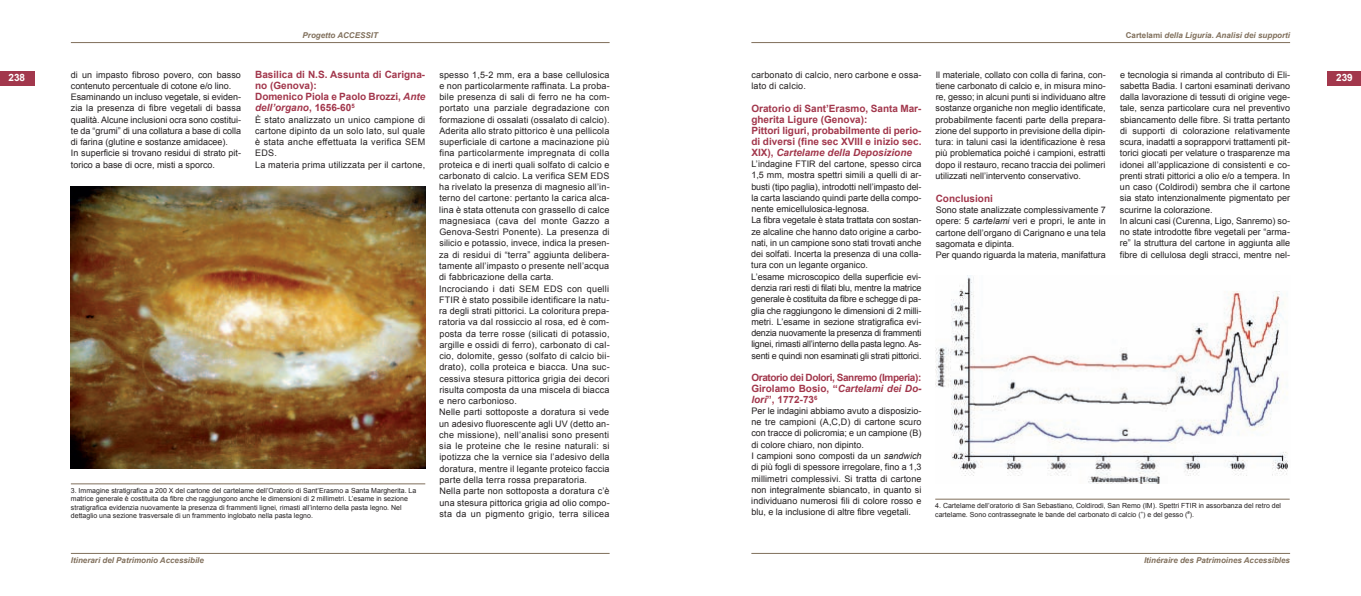
<style>
.page{position:relative;width:1361px;height:596px;background:#fff}
.page>*{position:absolute;margin:0;border:0;box-sizing:border-box;transform-origin:0 0}
.t1{font:700 10px/11px "Arial";color:#a2374c}
.t2{font:700 10px "Arial";color:#fff}
.t3{font:9px/11.2px "Arial";letter-spacing:.005em;color:#231f20}
.t4{font:9px/11.2px "Arial";letter-spacing:.025em;color:#231f20}
.t5{font:italic 700 8px "Arial";color:#806f5b}
.t6{font:7px/8.4px "Arial";color:#231f20}
.s1{font-style:italic}
.s2{font-style:normal}
</style>
<div class="page">
<div style="left:0;top:71px;width:34px;height:14px;background:#a2374c"></div>
<hr style="left:71px;top:42px;width:538px;height:1px;background:#806f5b">
<hr style="left:71px;top:552px;width:538px;height:1px;background:#806f5b">
<div style="left:1327px;top:71px;width:34px;height:14px;background:#a2374c"></div>
<hr style="left:751px;top:42px;width:539px;height:1px;background:#806f5b">
<hr style="left:751px;top:552px;width:539px;height:1px;background:#806f5b">
<img style="left:71px;top:186px;width:355px;height:282px">
<hr style="left:71px;top:483px;width:354px;height:1px;background:#806f5b">
<img style="left:935px;top:275px;width:353px;height:208px">
<hr style="left:935px;top:498px;width:354px;height:1px;background:#806f5b">
<p class="t5" style="left:303px;top:30px;width:77px">Progetto ACCESSIT</p>
<p class="t3" style="left:71px;top:69px;width:172px">di un impasto fibroso povero, con basso contenuto percentuale di cotone e/o lino. esaminando un incluso vegetale, si eviden&shy;zia la presenza di fibre vegetali di bassa qualità. alcune inclusioni ocra sono costitui&shy;te da “grumi” di una collatura a base di colla di farina (glutine e sostanze amidacee).<br>In superficie si trovano residui di strato pit&shy;torico a base di ocre, misti a sporco.</p>
<p class="t1" style="left:255px;top:69px;width:172px">Basilica di N.S. Assunta di Carigna&shy;no (genova):<br>Domenico Piola e Paolo Brozzi, <span class="s1">Ante dell’organo</span>, 1656-60<sup>5</sup></p>
<p class="t3" style="left:439px;top:69px;width:172px">spesso 1,5-2 mm, era a base cellulosica e non particolarmente raffinata. la proba&shy;bile presenza di sali di ferro ne ha com&shy;portato una parziale degradazione con formazione di ossalati (ossalato di calcio). aderita allo strato pittorico è una pellicola superficiale di cartone a macinazione più fina particolarmente impregnata di colla proteica e di inerti quali solfato di calcio e carbonato di calcio. la verifica SeM edS ha rivelato la presenza di magnesio all’in&shy;terno del cartone: pertanto la carica alca&shy;lina è stata ottenuta con grassello di calce magnesiaca (cava del monte Gazzo a Genova-Sestri Ponente). la presenza di silicio e potassio, invece, indica la presen&shy;za di residui di “terra” aggiunta delibera&shy;tamente all’impasto o presente nell’acqua di fabbricazione della carta.<br>Incrociando i dati SeM edS con quelli FtIr è stato possibile identificare la natu&shy;ra degli strati pittorici. la coloritura prepa&shy;ratoria va dal rossiccio al rosa, ed è com&shy;posta da terre rosse (silicati di potassio, argille e ossidi di ferro), carbonato di cal&shy;cio, dolomite, gesso (solfato di calcio bii&shy;drato), colla proteica e biacca. Una suc&shy;cessiva stesura pittorica grigia dei decori risulta composta da una miscela di biacca e nero carbonioso.<br>Nelle parti sottoposte a doratura si vede un adesivo fluorescente agli UV (detto an&shy;che missione), nell’analisi sono presenti sia le proteine che le resine naturali: si ipotizza che la vernice sia l’adesivo della doratura, mentre il legante proteico faccia parte della terra rossa preparatoria.<br>Nella parte non sottoposta a doratura c’è una stesura pittorica grigia ad olio compo&shy;sta da un pigmento grigio, terra silicea</p>
<p class="t2" style="left:9px;top:72px;width:18px">238</p>
<p class="t3" style="left:751px;top:69px;width:172px">carbonato di calcio, nero carbone e ossa&shy;lato di calcio.</p>
<p class="t1" style="left:751px;top:103px;width:172px">Oratorio di Sant’Erasmo, Santa Mar&shy;gherita Ligure (genova):<br>Pittori liguri, probabilmente di perio&shy;di diversi (fine sec XvIII e inizio sec.<br>XIX), <span class="s1">Cartelame della deposizione</span></p>
<p class="t3" style="left:751px;top:158px;width:172px">l’indagine FtIr del cartone, spesso circa 1,5 mm, mostra spettri simili a quelli di ar&shy;busti (tipo paglia), introdotti nell’impasto del&shy;la carta lasciando quindi parte della compo&shy;nente emicellulosica-legnosa.<br>la fibra vegetale è stata trattata con sostan&shy;ze alcaline che hanno dato origine a carbo&shy;nati, in un campione sono stati trovati anche dei solfati. Incerta la presenza di una colla&shy;tura con un legante organico.<br>l’esame microscopico della superficie evi&shy;denzia rari resti di filati blu, mentre la matrice generale è costituita da fibre e schegge di pa&shy;glia che raggiungono le dimensioni di 2 milli&shy;metri. l’esame in sezione stratigrafica evi&shy;denzia nuovamente la presenza di frammenti lignei, rimasti all’interno della pasta legno. as&shy;senti e quindi non esaminati gli strati pittorici.</p>
<p class="t1" style="left:751px;top:371px;width:172px;text-align:justify">Oratorio dei Dolori, Sanremo (Imperia): girolamo Bosio, “<span class="s1">Cartelami dei do&shy;lori</span>”, 1772-73<sup>6</sup></p>
<p class="t3" style="left:751px;top:405px;width:172px">Per le indagini abbiamo avuto a disposizio&shy;ne tre campioni (a,C,d) di cartone scuro con tracce di policromia; e un campione (B) di colore chiaro, non dipinto.<br>I campioni sono composti da un <span class="s1">sandwich </span>di più fogli di spessore irregolare, fino a 1,3 millimetri complessivi. Si tratta di cartone non integralmente sbiancato, in quanto si individuano numerosi fili di colore rosso e blu, e la inclusione di altre fibre vegetali.</p>
<p class="t4" style="left:255px;top:114px;width:172px">È stato analizzato un unico campione di cartone dipinto da un solo lato, sul quale è stata anche effettuata la verifica SeM edS.<br>la materia prima utilizzata per il cartone,</p>
<p class="t6" style="left:71px;top:486px;width:347px">3. Immagine stratigrafica a 200 X del cartone del cartelame dell’oratorio di Sant’erasmo a Santa Margherita. la matrice generale è costituita da fibre che raggiungono anche le dimensioni di 2 millimetri. l’esame in sezione stratigrafica evidenzia nuovamente la presenza di frammenti lignei, rimasti all’interno della pasta legno. Nel dettaglio una sezione trasversale di un frammento inglobato nella pasta legno.</p>
<p class="t3" style="left:935px;top:69px;width:172px;text-align:justify">Il materiale, collato con colla di farina, con&shy;tiene carbonato di calcio e, in misura mino&shy;re, gesso; in alcuni punti si individuano altre sostanze organiche non meglio identificate, probabilmente facenti parte della prepara&shy;zione del supporto in previsione della dipin&shy;tura: in taluni casi la identificazione è resa più problematica poiché i campioni, estratti dopo il restauro, recano traccia dei polimeri utilizzati nell’intervento conservativo.</p>
<p class="t1" style="left:935px;top:193px;width:59px">Conclusioni</p>
<p class="t3" style="left:935px;top:204px;width:172px">Sono state analizzate complessivamente 7 opere: 5 <span class="s1">cartelami</span> veri e propri, le ante in cartone dell’organo di Carignano e una tela sagomata e dipinta.<br>Per quando riguarda la materia, manifattura</p>
<p class="t5" style="left:1126px;top:30px;width:166px"><span class="s2">Cartelami</span> della Liguria. Analisi dei supporti</p>
<p class="t3" style="left:1120px;top:69px;width:172px">e tecnologia si rimanda al contributo di eli&shy;sabetta Badia. I cartoni esaminati derivano dalla lavorazione di tessuti di origine vege&shy;tale, senza particolare cura nel preventivo sbiancamento delle fibre. Si tratta pertanto di supporti di colorazione relativamente scura, inadatti a soprapporvi trattamenti pit&shy;torici giocati per velature o trasparenze ma idonei all’applicazione di consistenti e co&shy;prenti strati pittorici a olio e/o a tempera. In un caso (Coldirodi) sembra che il cartone sia stato intenzionalmente pigmentato per scurirne la colorazione.<br>In alcuni casi (Curenna, ligo, Sanremo) so&shy;no state introdotte fibre vegetali per “arma&shy;re” la struttura del cartone in aggiunta alle fibre di cellulosa degli stracci, mentre nel-</p>
<p class="t6" style="left:935px;top:501px;width:347px">4. Cartelame dell’oratorio di San Sebastiano, Coldirodi, San remo (IM). Spettri FtIr in assorbanza del retro del cartelame. Sono contrassegnate le bande del carbonato di calcio (<sup>+</sup>) e del gesso (<sup>#</sup>).</p>
<p class="t5" style="left:71px;top:555px;width:135px">Itinerari del Patrimonio Accessibile</p>
<p class="t5" style="left:1144px;top:555px;width:147px">Itinéraire des Patrimoines Accessibles</p>
<p class="t2" style="left:1336px;top:72px;width:18px">239</p>
</div>
